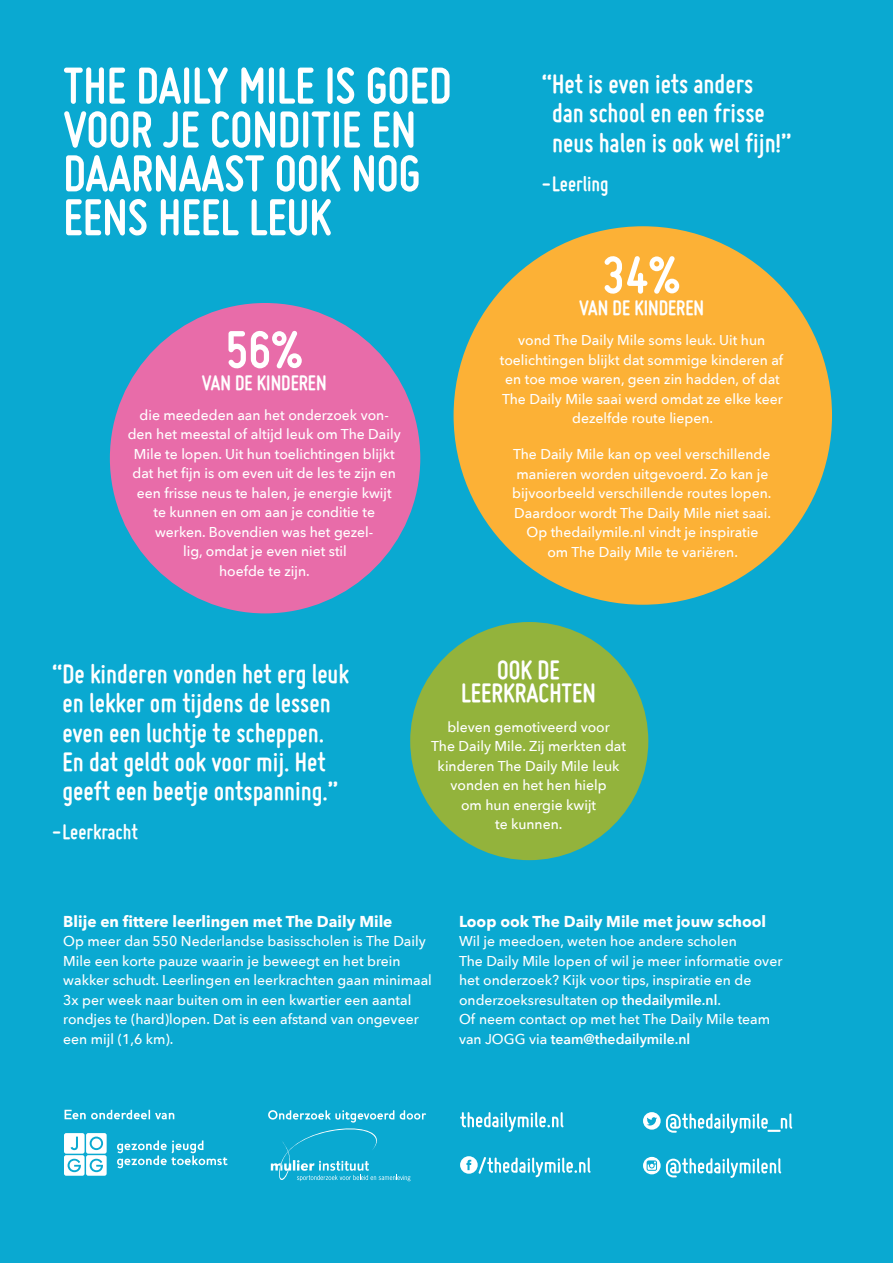
<style>
.page{position:relative;width:893px;height:1263px;background:#0aa9d1}
.page>*{position:absolute;margin:0;border:0;box-sizing:border-box;transform-origin:0 0}
.body_copy_medium{font:700 55.5px "Miso";color:#fff}
.body_copy_medium-2{font:700 54px/43.8px "Miso";color:#fff}
.body_copy_medium-3{font:700 28.5px/22.5px "Miso";color:#fff;text-align:center}
.body_copy_medium-4{font:700 22.5px "Miso";color:#fff}
.body_copy_medium-5{font:700 15.75px "Avenir Next";color:#fff}
.body_copy_medium-6{font:500 14.25px/19.5px "Avenir Next";color:#fff;text-align:center}
.body_copy_medium-7{font:600 14.25px "Avenir Next";color:#fff}
.s1{font-weight:600}
.s2{font-weight:500}
</style>
<div class="page">
<svg style="left:460px;top:1112px;width:104px;height:20px"></svg>
<svg style="left:460px;top:1156px;width:131px;height:21px"></svg>
<svg style="left:643px;top:1112px;width:149px;height:21px"></svg>
<svg style="left:643px;top:1157px;width:138px;height:21px"></svg>
<div style="left:454px;top:226px;width:378px;height:379px;background:#fcb136;border-radius:50%"></div>
<div style="left:410px;top:622px;width:238px;height:238px;background:#93b33c;border-radius:50%"></div>
<div style="left:110px;top:303px;width:310px;height:310px;background:#e86ca9;border-radius:50%"></div>
<svg style="left:117px;top:1140px;width:111px;height:28px"></svg>
<svg style="left:64px;top:1133px;width:43px;height:43px;background:#c6eaf4"></svg>
<svg style="left:65px;top:1110px;width:109px;height:9px"></svg>
<svg style="left:268px;top:1110px;width:158px;height:72px"></svg>
<p class="body_copy_medium-2" style="left:63px;top:63px;width:390px">THE DAILY MILE IS GOED</p>
<p class="body_copy_medium-2" style="left:63px;top:107px;width:359px">VOOR JE CONDITIE EN<br>DAARNAAST OOK NOG</p>
<p class="body_copy_medium-2" style="left:63px;top:195px;width:270px">EENS HEEL LEUK</p>
<p class="body_copy_medium" style="left:225px;top:318px;width:79px">56%</p>
<p class="body_copy_medium-4" style="left:202px;top:370px;width:126px">VAN DE KINDEREN</p>
<p class="body_copy_medium-6" style="left:128px;top:405px;width:275px">die meededen aan het onderzoek von&shy;den het meestal of altijd leuk om The Daily Mile te lopen. Uit hun toelichtingen blijkt dat het fijn is om even uit de les te zijn en een frisse neus te halen, je energie kwijt<br>te kunnen en om aan je conditie te werken. Bovendien was het gezel-<br>lig, omdat je even niet stil<br>hoefde te zijn.</p>
<p class="body_copy_medium-3" style="left:542px;top:72px;width:213px">“Het is even iets anders</p>
<p class="body_copy_medium-3" style="left:552px;top:102px;width:214px">dan school en een frisse</p>
<p class="body_copy_medium-3" style="left:552px;top:131px;width:241px">neus halen is ook wel fijn!”</p>
<p class="body_copy_medium-4" style="left:542px;top:171px;width:68px">-Leerling</p>
<p class="body_copy_medium" style="left:603px;top:243px;width:79px">34%</p>
<p class="body_copy_medium-4" style="left:579px;top:295px;width:126px">VAN DE KINDEREN</p>
<p class="body_copy_medium-6" style="left:518px;top:330px;width:249px">vond The Daily Mile soms leuk. Uit hun</p>
<p class="body_copy_medium-6" style="left:500px;top:349px;width:285px">toelichtingen blijkt dat sommige kinderen af</p>
<p class="body_copy_medium-6" style="left:505px;top:369px;width:276px">en toe moe waren, geen zin hadden, of dat</p>
<p class="body_copy_medium-6" style="left:502px;top:388px;width:282px">The Daily Mile saai werd omdat ze elke keer</p>
<p class="body_copy_medium-6" style="left:572px;top:408px;width:143px">dezelfde route liepen.</p>
<p class="body_copy_medium-6" style="left:512px;top:444px;width:261px">The Daily Mile kan op veel verschillende manieren worden uitgevoerd. Zo kan je bijvoorbeeld verschillende routes lopen.<br>Daardoor wordt The Daily Mile niet saai.<br>Op thedailymile.nl vindt je inspiratie<br>om The Daily Mile te variëren.</p>
<p class="body_copy_medium-3" style="left:52px;top:662px;width:299px">“De kinderen vonden het erg leuk</p>
<p class="body_copy_medium-3" style="left:63px;top:691px;width:270px">en lekker om tijdens de lessen</p>
<p class="body_copy_medium-3" style="left:63px;top:721px;width:263px">even een luchtje te scheppen.</p>
<p class="body_copy_medium-3" style="left:63px;top:750px;width:265px">En dat geldt ook voor mij. Het</p>
<p class="body_copy_medium-3" style="left:63px;top:779px;width:277px">geeft een beetje ontspanning.”</p>
<p class="body_copy_medium-4" style="left:52px;top:819px;width:87px">-Leerkracht</p>
<p class="body_copy_medium-3" style="left:461px;top:659px;width:136px">OOK DE<br>LEERKRACHTEN</p>
<p class="body_copy_medium-6" style="left:431px;top:717px;width:196px">bleven gemotiveerd voor<br>The Daily Mile. Zij merkten dat kinderen The Daily Mile leuk vonden en het hen hielp<br>om hun energie kwijt<br>te kunnen.</p>
<p class="body_copy_medium-5" style="left:63px;top:908px;width:331px">Blije en fittere leerlingen met The Daily Mile</p>
<p class="body_copy_medium-6" style="left:63px;top:931px;width:370px;text-align:left">Op meer dan 550 Nederlandse basisscholen is The Daily Mile een korte pauze waarin je beweegt en het brein wakker schudt. Leerlingen en leerkrachten gaan minimaal 3x per week naar buiten om in een kwartier een aantal rondjes te (hard)lopen. Dat is een afstand van ongeveer een mijl (1,6 km).</p>
<p class="body_copy_medium-5" style="left:459px;top:908px;width:309px">Loop ook The Daily Mile met jouw school</p>
<p class="body_copy_medium-6" style="left:459px;top:931px;width:279px">Wil je meedoen, weten hoe andere scholen</p>
<p class="body_copy_medium-6" style="left:459px;top:950px;width:325px;text-align:left">The Daily Mile lopen of wil je meer informatie over het onderzoek? Kijk voor tips, inspiratie en de onderzoeksresultaten op <span class="s1">thedailymile.nl</span>.</p>
<p class="body_copy_medium-6" style="left:459px;top:1009px;width:313px">Of neem contact op met het The Daily Mile team</p>
<p class="body_copy_medium-7" style="left:459px;top:1026px;width:233px"><span class="s2">van JOGG via</span> team@thedailymile.nl</p>
</div>
